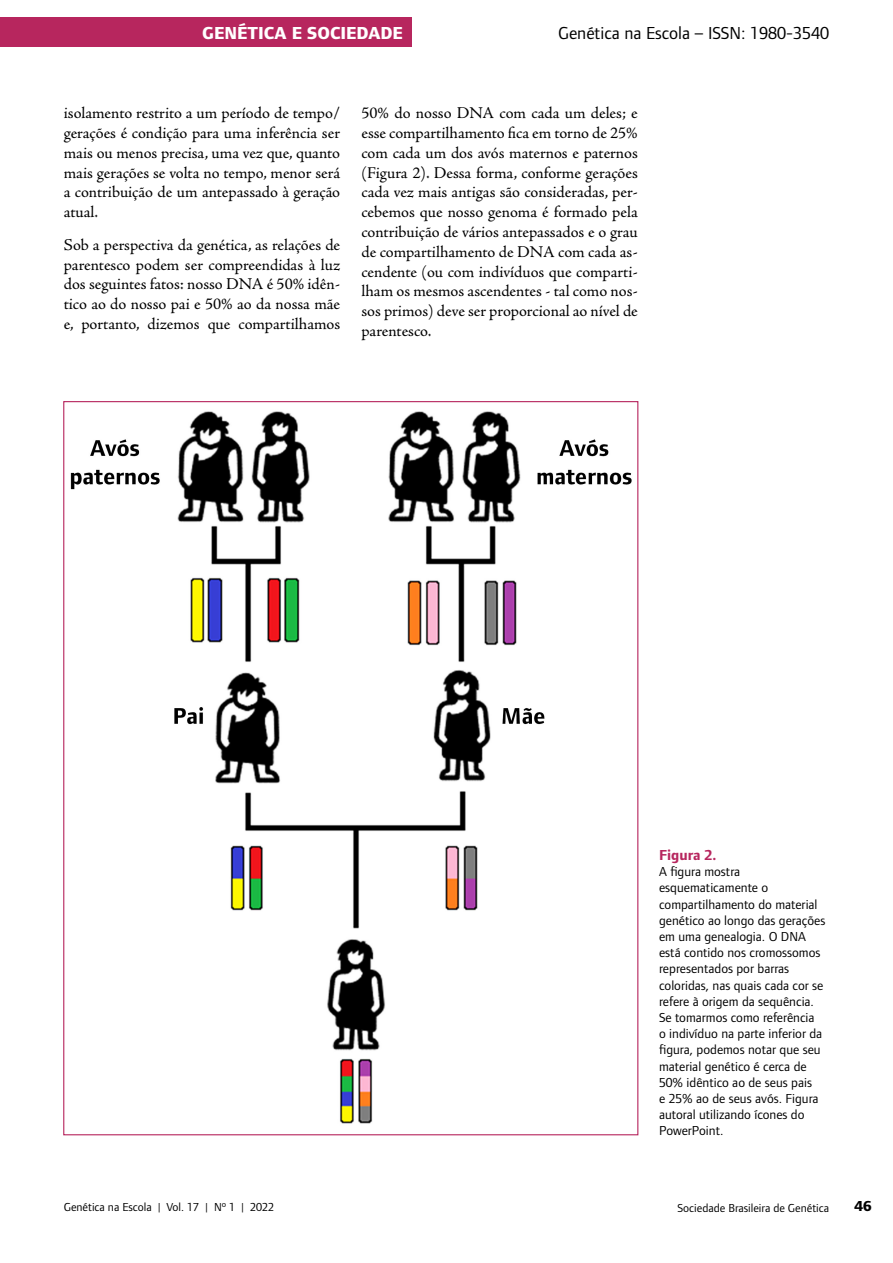
<style>
.page{position:relative;width:893px;height:1263px;background:#fff}
.page>*{position:absolute;margin:0;border:0;box-sizing:border-box;transform-origin:0 0}
.t1{font:18px "Foundry Form Sans";color:#000}
.t2{font:800 18px "Foundry Form Sans";color:#fff}
.Texto{font:16.5px/19.8px "Adobe Jenson Pro";letter-spacing:-.005em;color:#000;text-align:justify}
.Legenda{font:700 15px "Foundry Form Sans";color:#b7265e}
.t3{font:800 15px "Foundry Form Sans";color:#000}
.Legenda-2{font:13.5px/16.2px "Foundry Form Sans";color:#000}
.t4{font:12px "Foundry Form Sans";color:#000}
</style>
<div class="page">
<img style="left:70px;top:411px;width:562px;height:713px">
<div style="left:0;top:17px;width:412px;height:30px;background:#b7265e"></div>
<p class="t2" style="left:202px;top:23px;width:202px">GENÉTICA E SOCIEDADE</p>
<p class="t1" style="left:558px;top:23px;width:273px">Genética na Escola – ISSN: 1980-3540</p>
<p class="Texto" style="left:64px;top:103px;width:278px">isolamento restrito a um período de tempo/ gerações é condição para uma inferência ser mais ou menos precisa, uma vez que, quanto mais gerações se volta no tempo, menor será a contribuição de um antepassado à geração atual.</p>
<p class="Texto" style="left:64px;top:235px;width:278px">Sob a perspectiva da genética, as relações de parentesco podem ser compreendidas à luz dos seguintes fatos: nosso DNA é 50% idên&shy;tico ao do nosso pai e 50% ao da nossa mãe e, portanto, dizemos que compartilhamos</p>
<p class="Texto" style="left:361px;top:103px;width:278px">50% do nosso DNA com cada um deles; e esse compartilhamento fica em torno de 25% com cada um dos avós maternos e paternos (Figura 2). Dessa forma, conforme gerações cada vez mais antigas são consideradas, per&shy;cebemos que nosso genoma é formado pela contribuição de vários antepassados e o grau de compartilhamento de DNA com cada as&shy;cendente (ou com indivíduos que comparti&shy;lham os mesmos ascendentes - tal como nos&shy;sos primos) deve ser proporcional ao nível de parentesco.</p>
<p class="Legenda" style="left:659px;top:846px;width:59px">Figura 2.</p>
<p class="Legenda-2" style="left:659px;top:863px;width:168px">A figura mostra esquematicamente o compartilhamento do material genético ao longo das gerações em uma genealogia. O DNA está contido nos cromossomos representados por barras coloridas, nas quais cada cor se refere à origem da sequência.<br>Se tomarmos como referência<br>o indivíduo na parte inferior da figura, podemos notar que seu material genético é cerca de<br>50% idêntico ao de seus pais<br>e 25% ao de seus avós. Figura autoral utilizando ícones do<br>PowerPoint.</p>
<p class="t4" style="left:64px;top:1200px;width:212px">Genética na Escola | Vol. 17 | Nº 1 | 2022</p>
<p class="t4" style="left:677px;top:1202px;width:153px">Sociedade Brasileira de Genética</p>
<p class="t3" style="left:855px;top:1198px;width:19px">46</p>
</div>
